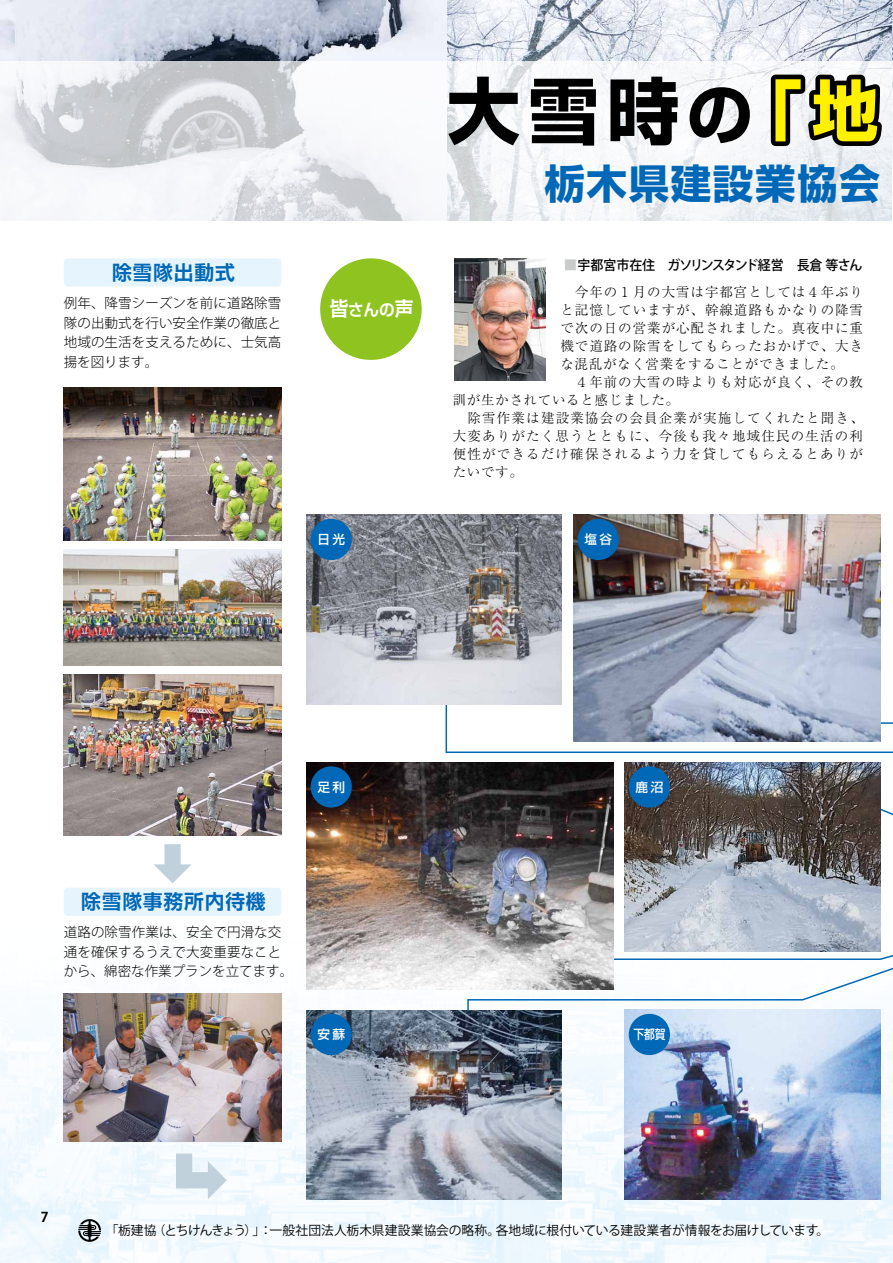
<style>
.page{position:relative;width:893px;height:1263px;background:#fff}
.page>*{position:absolute;margin:0;border:0;box-sizing:border-box;transform-origin:0 0}
.t1{font:700 72.6px "Shin Go Pr 6 N";color:#000}
.t2{font:700 40.5px "Shin Go Pr 6 N";letter-spacing:.04em;color:#0068b7}
.t3{font:700 19.8px "Shin Go Pr 6 N De";letter-spacing:.04em;color:#0068b7}
.t4{font:700 16.5px "Shin Go Pr 6 N De";color:#fff;scale:.95 1}
.t5{font:300 13.5px "Ryumin Pr 6 N";letter-spacing:.07em;color:#000}
.t6{font:300 13.5px/19.5px "Koz Go Pro";letter-spacing:.01em;color:#000;text-align:justify}
.t7{font:300 13.5px "Ryumin Pr 6 N";letter-spacing:.09em;color:#000}
.t8{font:300 13.5px "Ryumin Pr 6 N";letter-spacing:.05em;color:#000}
.t9{font:500 13.5px "Koz Go Pro";letter-spacing:-.05em;color:#000;scale:.96 1}
.t10{font:700 13.5px "Koz Go Pro";color:#000}
.t11{font:12.75px "Koz Go Pro";letter-spacing:-.01em;color:#000}
.t12{font:500 12.6px "Shin Go Pr 6 N";letter-spacing:.2em;color:#fff}
.t13{font:500 12.6px "Shin Go Pr 6 N";letter-spacing:.2em;color:#fff;scale:.85 1}
.s1{font-size:66.3px}
.s2{font-size:19.8px}
.s3{color:#c9caca}
</style>
<div class="page">
<img style="left:0;top:840px;width:893px;height:423px">
<svg style="left:78px;top:1219px;width:23px;height:23px"></svg>
<img style="left:0;top:0;width:893px;height:61px">
<svg style="left:445px;top:704px;width:276px;height:102px"></svg>
<svg style="left:721px;top:685px;width:172px;height:186px"></svg>
<svg style="left:426px;top:924px;width:467px;height:95px"></svg>
<img style="left:306px;top:1010px;width:256px;height:189px">
<img style="left:624px;top:1010px;width:256px;height:189px">
<img style="left:306px;top:762px;width:307px;height:227px">
<img style="left:624px;top:762px;width:256px;height:190px">
<img style="left:306px;top:515px;width:256px;height:189px">
<img style="left:573px;top:515px;width:307px;height:227px">
<img style="left:64px;top:388px;width:217px;height:152px">
<img style="left:64px;top:994px;width:217px;height:148px">
<img style="left:64px;top:549px;width:217px;height:116px">
<img style="left:64px;top:674px;width:217px;height:161px">
<svg style="left:0;top:61px;width:893px;height:160px;fill:#f4f6f9"></svg>
<img style="left:455px;top:258px;width:91px;height:123px">
<div style="left:320px;top:258px;width:102px;height:102px;background:#8fc31f;border-radius:50%"></div>
<div style="left:311px;top:1014px;width:41px;height:41px;background:#0068b7;border-radius:50%"></div>
<div style="left:629px;top:1014px;width:41px;height:41px;background:#0068b7;border-radius:50%"></div>
<div style="left:311px;top:766px;width:41px;height:41px;background:#0068b7;border-radius:50%"></div>
<div style="left:629px;top:766px;width:41px;height:41px;background:#0068b7;border-radius:50%"></div>
<div style="left:311px;top:519px;width:41px;height:41px;background:#0068b7;border-radius:50%"></div>
<div style="left:578px;top:519px;width:41px;height:41px;background:#0068b7;border-radius:50%"></div>
<div style="left:64px;top:258px;width:217px;height:28px;background:#e6f5fd;border-radius:4px"></div>
<div style="left:64px;top:888px;width:217px;height:28px;background:#e6f5fd;border-radius:4px"></div>
<svg style="left:154px;top:844px;width:38px;height:39px"></svg>
<svg style="left:176px;top:1153px;width:51px;height:46px"></svg>
<svg style="left:766px;top:70px;width:121px;height:81px"></svg>
<h3 class="t3" style="left:112px;top:256px;width:124px">除雪隊出動式</h3>
<p class="t6" style="left:64px;top:293px;width:219px">例年、降雪シーズンを前に道路除雪隊の出動式を行い安全作業の徹底と地域の生活を支えるために、士気高揚を図ります。</p>
<h1 class="t1" style="left:447px;top:54px;width:433px">大雪時<span class="s1">の「地</span></h1>
<h2 class="t2" style="left:544px;top:151px;width:337px">栃木県建設業協会</h2>
<p class="t4" style="left:330px;top:296px;width:90px"><span class="s2">皆</span>さんの<span class="s2">声</span></p>
<p class="t9" style="left:564px;top:256px;width:312px"><span class="s3">■</span>宇都宮市在住　ガソリンスタンド経営　長倉 等さん</p>
<p class="t5" style="left:560px;top:281px;width:304px">　今年の１月の大雪は宇都宮としては４年ぶり</p>
<p class="t5" style="left:560px;top:299px;width:304px">と記憶していますが、幹線道路もかなりの降雪</p>
<p class="t5" style="left:560px;top:317px;width:304px">で次の日の営業が心配されました。真夜中に重</p>
<p class="t5" style="left:560px;top:335px;width:304px">機で道路の除雪をしてもらったおかげで、大き</p>
<p class="t8" style="left:560px;top:353px;width:285px">な混乱がなく営業をすることができました。</p>
<p class="t5" style="left:560px;top:371px;width:304px">　４年前の大雪の時よりも対応が良く、その教</p>
<p class="t8" style="left:453px;top:389px;width:228px">訓が生かされていると感じました。</p>
<p class="t7" style="left:453px;top:407px;width:413px">　除雪作業は建設業協会の会員企業が実施してくれたと聞き、</p>
<p class="t7" style="left:453px;top:425px;width:412px">大変ありがたく思うとともに、今後も我々地域住民の生活の利</p>
<p class="t7" style="left:453px;top:443px;width:412px">便性ができるだけ確保されるよう力を貸してもらえるとありが</p>
<p class="t5" style="left:453px;top:461px;width:72px">たいです。</p>
<p class="t12" style="left:317px;top:529px;width:29px">日光</p>
<p class="t12" style="left:584px;top:529px;width:29px">塩谷</p>
<p class="t12" style="left:317px;top:776px;width:29px">足利</p>
<p class="t12" style="left:635px;top:776px;width:29px">鹿沼</p>
<h3 class="t3" style="left:81px;top:885px;width:186px">除雪隊事務所内待機</h3>
<p class="t6" style="left:64px;top:923px;width:231px;text-align:left">道路の除雪作業は、安全で円滑な交通を確保するうえで大変重要なことから、綿密な作業プランを立てます。</p>
<p class="t12" style="left:317px;top:1024px;width:29px">安蘇</p>
<p class="t13" style="left:633px;top:1024px;width:39px">下都賀</p>
<p class="t10" style="left:41px;top:1208px;width:9px">7</p>
<p class="t11" style="left:106px;top:1222px;width:725px">「栃建協（とちけんきょう）」：一般社団法人栃木県建設業協会の略称。各地域に根付いている建設業者が情報をお届けしています。</p>
</div>
